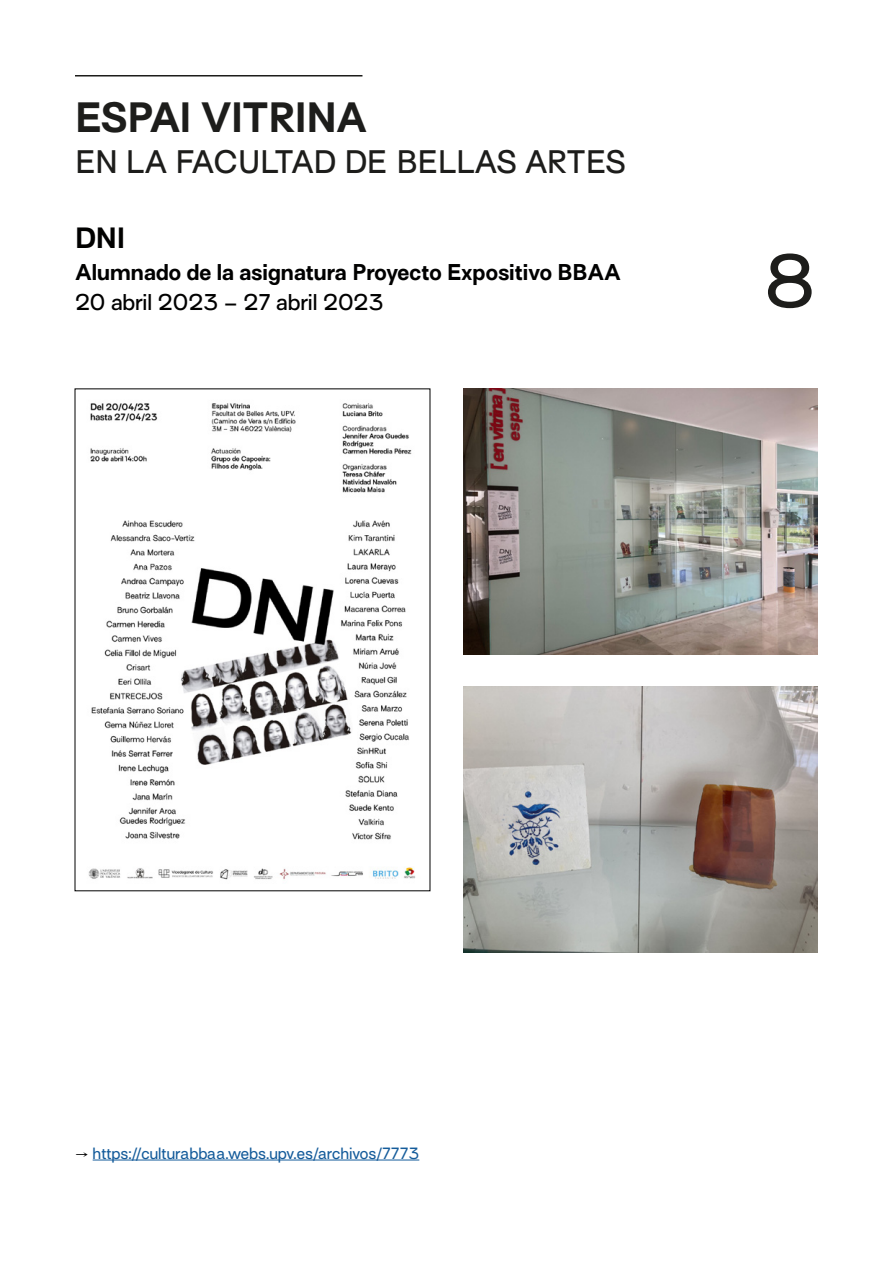
<style>
.page{position:relative;width:893px;height:1263px;background:#fff}
.page>*{position:absolute;margin:0;border:0;box-sizing:border-box;transform-origin:0 0}
.t1{font:500 69px "AT Surt";color:#1d1d1b}
.t2{font:700 39px "AT Surt";color:#1d1d1b}
.t3{font:500 30px "AT Surt";letter-spacing:-.03em;color:#1d1d1b}
.t4{font:700 27px "AT Surt";color:#010100}
.t5{font:700 21px "AT Surt";color:#010100}
.t6{font:500 21px "AT Surt";color:#010100}
.t7{font:15px "AT Surt";color:#155c9b}
.s1{color:#010100}
</style>
<div class="page">
<hr style="left:75px;top:75px;width:287px;height:2px;background:#1d1d1b">
<hr style="left:93px;top:1159px;width:326px;height:1px;background:#155c9b">
<img style="left:88px;top:403px;width:328px;height:477px">
<img style="left:463px;top:686px;width:355px;height:267px">
<img style="left:463px;top:388px;width:355px;height:267px">
<h2 class="t2" style="left:75px;top:93px;width:294px">ESPAI VITRINA</h2>
<h3 class="t3" style="left:75px;top:142px;width:552px">EN LA FACULTAD DE BELLAS ARTES</h3>
<h3 class="t4" style="left:75px;top:221px;width:51px">DNI</h3>
<h3 class="t5" style="left:75px;top:258px;width:547px">Alumnado de la asignatura Proyecto Expositivo BBAA</h3>
<h3 class="t6" style="left:75px;top:288px;width:310px">20 abril 2023 – 27 abril 2023</h3>
<h1 class="t1" style="left:766px;top:237px;width:53px">8</h1>
<p class="t7" style="left:75px;top:1143px;width:346px"><span class="s1">→</span> https://culturabbaa.webs.upv.es/archivos/7773</p>
</div>
